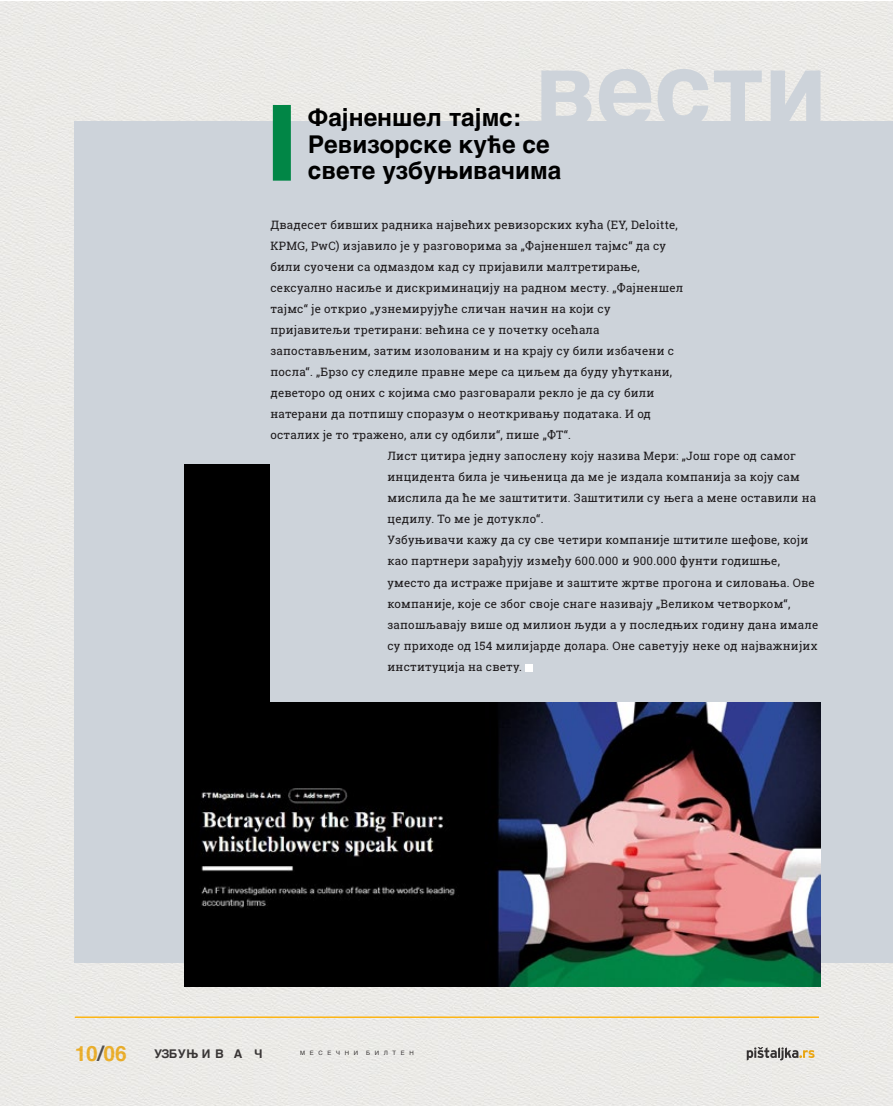
<style>
.page{position:relative;width:893px;height:1106px;background:#fff}
.page>*{position:absolute;margin:0;border:0;box-sizing:border-box;transform-origin:0 0}
.t1{font:700 24.45px/26.5px "Helvetica";color:#000}
.t2{font:700 21px "Helvetica";color:#fdb515}
.t3{font:700 12px "Helvetica";letter-spacing:-.01em;color:#231f20}
.t4{font:11.55px "Roboto Slab";letter-spacing:.02em;color:#231f20}
.t5{font:6px "Helvetica";color:#231f20}
.s1{color:#414042}
</style>
<div class="page">
<div style="left:0;top:2px;width:893px;height:1104px;background:#ebeae7"></div>
<div style="left:75px;top:121px;width:818px;height:841px;background:#cdd3da"></div>
<div style="left:185px;top:464px;width:85px;height:522px;background:#000"></div>
<svg style="left:747px;top:1047px;width:67px;height:13px"></svg>
<hr style="left:75px;top:1016px;width:744px;height:2px;background:#fdb515">
<img style="left:201px;top:702px;width:619px;height:284px">
<div style="left:525px;top:664px;width:8px;height:8px;background:#fff"></div>
<svg style="left:541px;top:71px;width:50px;height:50px;background:#d4d8dd"></svg>
<svg style="left:599px;top:69px;width:52px;height:52px;background:#d7dade"></svg>
<svg style="left:657px;top:69px;width:51px;height:52px;background:#dadddf"></svg>
<svg style="left:714px;top:71px;width:48px;height:50px;background:#dddfe0"></svg>
<svg style="left:771px;top:71px;width:49px;height:50px;background:#d4d8dd"></svg>
<div style="left:273px;top:105px;width:18px;height:76px;background:#018646"></div>
<h1 class="t1" style="left:308px;top:104px;width:255px">Фајненшел тајмс:<br>Ревизорске куће се свете узбуњивачима</h1>
<p class="t4" style="left:270px;top:217px;width:409px">Двадесет бивших радника највећих ревизорских кућа (EY, Deloitte,</p>
<p class="t4" style="left:270px;top:238px;width:397px">KPMG, PwC) изјавило је у разговорима за „Фајненшел тајмс“ да су</p>
<p class="t4" style="left:270px;top:259px;width:371px">били суочени са одмаздом кад су пријавили малтретирање,</p>
<p class="t4" style="left:270px;top:280px;width:414px">сексуално насиље и дискриминацију на радном месту. „Фајненшел</p>
<p class="t4" style="left:270px;top:301px;width:342px">тајмс“ је открио „узнемирујуће сличан начин на који су</p>
<p class="t4" style="left:270px;top:322px;width:331px">пријавитељи третирани: већина се у почетку осећала</p>
<p class="t4" style="left:270px;top:343px;width:405px">запостављеним, затим изолованим и на крају су били избачени с</p>
<p class="t4" style="left:270px;top:364px;width:403px">посла“. „Брзо су следиле правне мере са циљем да буду ућуткани,</p>
<p class="t4" style="left:270px;top:385px;width:385px">деветоро од оних с којима смо разговарали рекло је да су били</p>
<p class="t4" style="left:270px;top:406px;width:382px">натерани да потпишу споразум о неоткривању података. И од</p>
<p class="t4" style="left:270px;top:427px;width:302px">осталих је то тражено, али су одбили“, пише „ФТ“.</p>
<p class="t4" style="left:387px;top:448px;width:410px">Лист цитира једну запослену коју назива Мери: „Још горе од самог</p>
<p class="t4" style="left:387px;top:469px;width:414px">инцидента била је чињеница да ме је издала компанија за коју сам</p>
<p class="t4" style="left:387px;top:490px;width:430px">мислила да ће ме заштитити. Заштитили су њега а мене оставили на</p>
<p class="t4" style="left:387px;top:511px;width:158px">цедилу. То ме је дотукло“.</p>
<p class="t4" style="left:387px;top:532px;width:422px">Узбуњивачи кажу да су све четири компаније штитиле шефове, који</p>
<p class="t4" style="left:387px;top:553px;width:394px">као партнери зарађују између 600.000 и 900.000 фунти годишње,</p>
<p class="t4" style="left:387px;top:574px;width:429px">уместо да истраже пријаве и заштите жртве прогона и силовања. Ове</p>
<p class="t4" style="left:387px;top:595px;width:404px">компаније, које се због своје снаге називају „Великом четворком“,</p>
<p class="t4" style="left:387px;top:616px;width:432px">запошљавају више од милион људи а у последњих годину дана имале</p>
<p class="t4" style="left:387px;top:637px;width:431px">су приходе од 154 милијарде долара. Оне саветују неке од најважнијих</p>
<p class="t4" style="left:387px;top:658px;width:136px">институција на свету.</p>
<h2 class="t2" style="left:74px;top:1036px;width:54px">10<span class="s1">/</span>06</h2>
<p class="t3" style="left:154px;top:1044px;width:110px">УЗБУЊ И В А Ч</p>
<p class="t5" style="left:300px;top:1048px;width:59px">М Е С Е Ч Н И</p>
<p class="t5" style="left:366px;top:1048px;width:49px">Б И Л Т Е Н</p>
</div>
